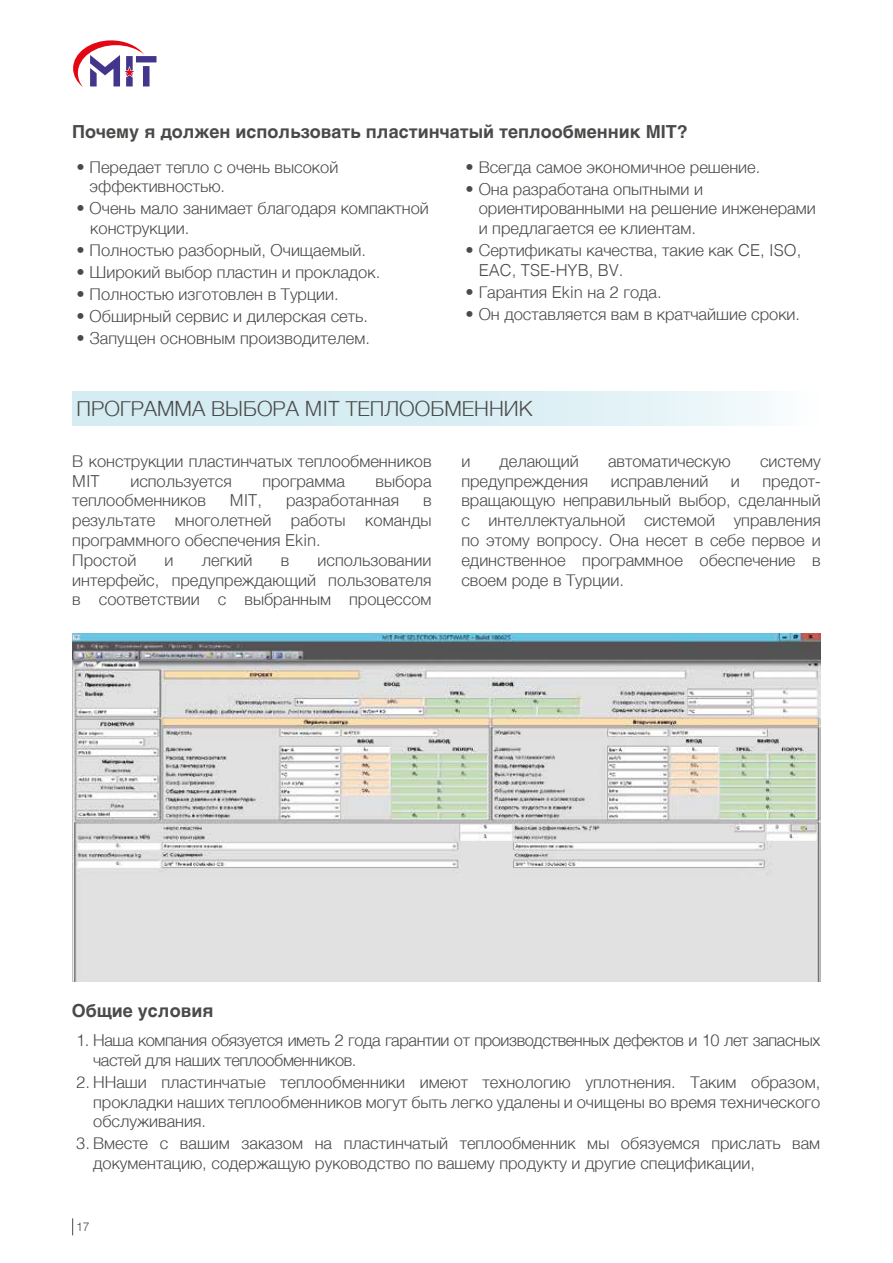
<style>
.page{position:relative;width:893px;height:1263px;background:#fff}
.page>*{position:absolute;margin:0;border:0;box-sizing:border-box;transform-origin:0 0}
.t1{font:300 21px "Helvetica";color:#4a4a49}
.t2{font:700 18px "Helvetica";color:#4a4a49}
.t3{font:300 16.5px/19.8px "Helvetica";color:#4a4a49}
.t4{font:300 16.5px/19.8px "Helvetica";letter-spacing:-.025em;color:#4a4a49}
.t5{font:300 12px "Helvetica";color:#4a4a49}
</style>
<div class="page">
<svg style="left:73px;top:40px;width:83px;height:47px"></svg>
<svg style="left:72px;top:1218px;width:1px;height:17px"></svg>
<div style="left:72px;top:391px;width:749px;height:34px;background:linear-gradient(to right,#cde8ef,#eff8fa)"></div>
<img style="left:73px;top:634px;width:747px;height:348px">
<p class="t2" style="left:72px;top:117px;width:617px">Почему я должен использовать пластинчатый теплообменник MIT?</p>
<p class="t3" style="left:90px;top:156px;width:250px;text-indent:-13px">• Передает тепло с очень высокой эффективностью.</p>
<p class="t3" style="left:90px;top:197px;width:340px;text-indent:-14px">• Очень мало занимает благодаря компактной конструкции.</p>
<p class="t3" style="left:77px;top:239px;width:291px">• Полностью разборный, Очищаемый.</p>
<p class="t3" style="left:77px;top:261px;width:305px">• Широкий выбор пластин и прокладок.</p>
<p class="t3" style="left:77px;top:283px;width:264px">• Полностью изготовлен в Турции.</p>
<p class="t3" style="left:77px;top:305px;width:293px">• Обширный сервис и дилерская сеть.</p>
<p class="t3" style="left:77px;top:327px;width:295px">• Запущен основным производителем.</p>
<p class="t3" style="left:466px;top:156px;width:296px">• Всегда самое экономичное решение.</p>
<p class="t3" style="left:479px;top:178px;width:338px;text-indent:-13px">• Она разработана опытными и ориентированными на решение инженерами и предлагается ее клиентам.</p>
<p class="t3" style="left:479px;top:239px;width:324px;text-indent:-13px">• Сертификаты качества, такие как CE, ISO,<br>EAC, TSE-HYB, BV.</p>
<p class="t3" style="left:466px;top:281px;width:198px">• Гарантия Ekin на 2 года.</p>
<p class="t3" style="left:466px;top:303px;width:336px">• Он доставляется вам в кратчайшие сроки.</p>
<p class="t1" style="left:77px;top:390px;width:457px">ПРОГРАММА ВЫБОРА MIT ТЕПЛООБМЕННИК</p>
<p class="t3" style="left:72px;top:450px;width:361px">В конструкции пластинчатых теплообменников<br>MIT</p>
<p class="t3" style="left:461px;top:450px;width:10px">и</p>
<p class="t3" style="left:499px;top:450px;width:81px">делающий</p>
<p class="t3" style="left:608px;top:450px;width:124px">автоматическую</p>
<p class="t3" style="left:760px;top:450px;width:62px">систему</p>
<p class="t3" style="left:461px;top:470px;width:128px">предупреждения</p>
<p class="t3" style="left:611px;top:470px;width:99px">исправлений</p>
<p class="t3" style="left:731px;top:470px;width:10px">и</p>
<p class="t3" style="left:130px;top:470px;width:103px">используется</p>
<p class="t3" style="left:262px;top:470px;width:84px">программа</p>
<p class="t3" style="left:376px;top:470px;width:57px">выбора</p>
<p class="t3" style="left:72px;top:489px;width:135px">теплообменников</p>
<p class="t3" style="left:230px;top:489px;width:34px">MIT,</p>
<p class="t3" style="left:286px;top:489px;width:114px">разработанная</p>
<p class="t3" style="left:461px;top:470px;width:361px;text-align:justify;text-indent:301px">предот&shy;вращающую неправильный выбор, сделанный с интеллектуальной системой управления по этому вопросу. Она несет в себе первое и единственное программное обеспечение в своем роде в Турции.</p>
<p class="t3" style="left:72px;top:489px;width:361px;text-indent:351px">в результате многолетней работы команды программного обеспечения Ekin.<br>Простой</p>
<p class="t3" style="left:165px;top:549px;width:10px">и</p>
<p class="t3" style="left:202px;top:549px;width:52px">легкий</p>
<p class="t3" style="left:281px;top:549px;width:10px">в</p>
<p class="t3" style="left:72px;top:549px;width:361px;text-align:justify;text-indent:245px">использовании интерфейс, предупреждающий пользователя в соответствии с выбранным процессом</p>
<p class="t2" style="left:72px;top:996px;width:143px">Общие условия</p>
<p class="t4" style="left:93px;top:1029px;width:729px;text-indent:-17px">1. Наша компания обязуется иметь 2 года гарантии от производственных дефектов и 10 лет запасных частей для наших теплообменников.</p>
<p class="t3" style="left:93px;top:1071px;width:729px;text-align:justify;text-indent:-17px">2. ННаши пластинчатые теплообменники имеют технологию уплотнения. Таким образом, прокладки наших теплообменников могут быть легко удалены и очищены во время технического обслуживания.</p>
<p class="t3" style="left:93px;top:1132px;width:729px;text-indent:-17px">3. Вместе с вашим заказом на пластинчатый теплообменник мы обязуемся прислать вам документацию, содержащую руководство по вашему продукту и другие спецификации,</p>
<p class="t5" style="left:76px;top:1217px;width:15px">17</p>
</div>
